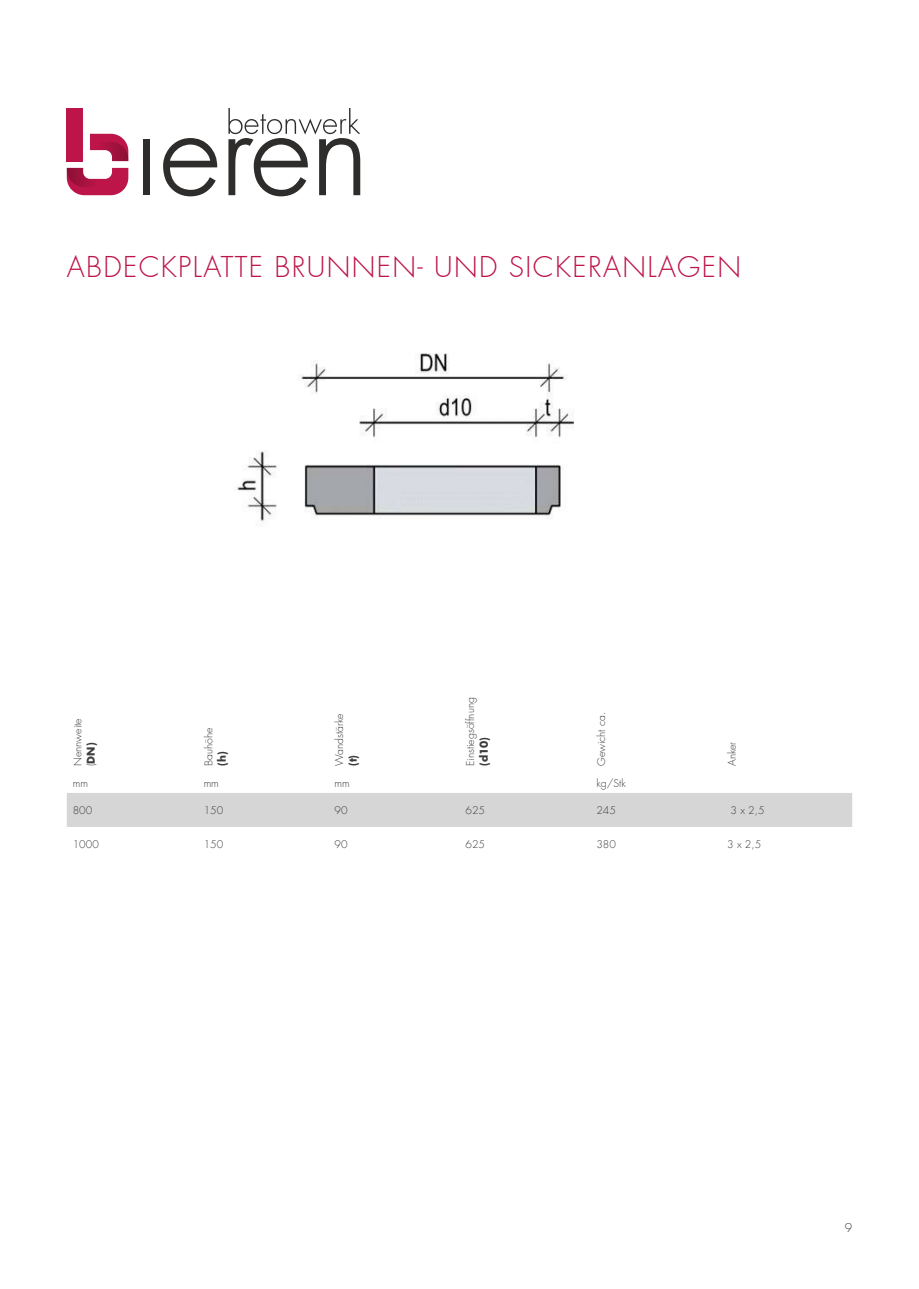
<style>
.page{position:relative;width:919px;height:1289px;background:#fff}
.page>*{position:absolute;margin:0;border:0;box-sizing:border-box;transform-origin:0 0}
.Headlines{font:300 28.05px "Futura LT Pro";letter-spacing:.05em;color:#bd1549}
.t1{font:300 12px "Futura LT Pro";color:#3d3d3c}
.Fließtext{font:300 10.5px/13.5px "Futura LT Pro";color:#3d3d3c}
.Fließtext-2{font:700 10.5px "Futura LT Pro";color:#3d3d3c}
.s1{font-weight:700}
</style>
<div class="page">
<div style="left:67px;top:108px;width:16px;height:53px;background:#bd1549"></div>
<div style="left:143px;top:139px;width:7px;height:56px;background:#2e2d2c"></div>
<svg style="left:163px;top:138px;width:54px;height:58px"></svg>
<svg style="left:228px;top:108px;width:132px;height:88px"></svg>
<svg style="left:67px;top:168px;width:61px;height:27px"></svg>
<svg style="left:90px;top:134px;width:38px;height:27px"></svg>
<img style="left:237px;top:353px;width:337px;height:169px">
<div style="left:67px;top:793px;width:785px;height:34px;background:#d6d6d6"></div>
<p class="Headlines" style="left:67px;top:249px;width:675px">ABDECKPLATTE BRUNNEN- UND SICKERANLAGEN</p>
<p class="Fließtext" style="left:71px;top:766px;width:49px;rotate:-90deg">Nennweite (<span class="s1">DN)</span></p>
<p class="Fließtext" style="left:202px;top:766px;width:40px;rotate:-90deg">Bauhöhe</p>
<p class="Fließtext-2" style="left:214px;top:766px;width:16px;rotate:-90deg">(h)</p>
<p class="Fließtext" style="left:333px;top:766px;width:54px;rotate:-90deg">Wandstärke</p>
<p class="Fließtext-2" style="left:345px;top:766px;width:13px;rotate:-90deg">(t)</p>
<p class="Fließtext" style="left:463px;top:766px;width:70px;rotate:-90deg">Einstiegsöffnung</p>
<p class="Fließtext-2" style="left:475px;top:766px;width:30px;rotate:-90deg">(d10)</p>
<p class="Fließtext" style="left:594px;top:766px;width:56px;rotate:-90deg">Gewicht ca.</p>
<p class="Fließtext" style="left:725px;top:766px;width:26px;rotate:-90deg">Anker</p>
<p class="Fließtext" style="left:73px;top:776px;width:17px">mm</p>
<p class="Fließtext" style="left:204px;top:776px;width:17px">mm</p>
<p class="Fließtext" style="left:334px;top:776px;width:17px">mm</p>
<p class="Fließtext" style="left:596px;top:776px;width:31px">kg/Stk</p>
<p class="Fließtext" style="left:73px;top:803px;width:21px">800</p>
<p class="Fließtext" style="left:204px;top:803px;width:21px">150</p>
<p class="Fließtext" style="left:334px;top:803px;width:15px">90</p>
<p class="Fließtext" style="left:465px;top:803px;width:21px">625</p>
<p class="Fließtext" style="left:596px;top:803px;width:21px">245</p>
<p class="Fließtext" style="left:730px;top:803px;width:35px">3 x 2,5</p>
<p class="Fließtext" style="left:73px;top:837px;width:28px">1000</p>
<p class="Fließtext" style="left:204px;top:837px;width:21px">150</p>
<p class="Fließtext" style="left:334px;top:837px;width:15px">90</p>
<p class="Fließtext" style="left:465px;top:837px;width:21px">625</p>
<p class="Fließtext" style="left:596px;top:837px;width:21px">380</p>
<p class="Fließtext" style="left:727px;top:837px;width:35px">3 x 2,5</p>
<p class="t1" style="left:844px;top:1219px;width:9px">9</p>
</div>
